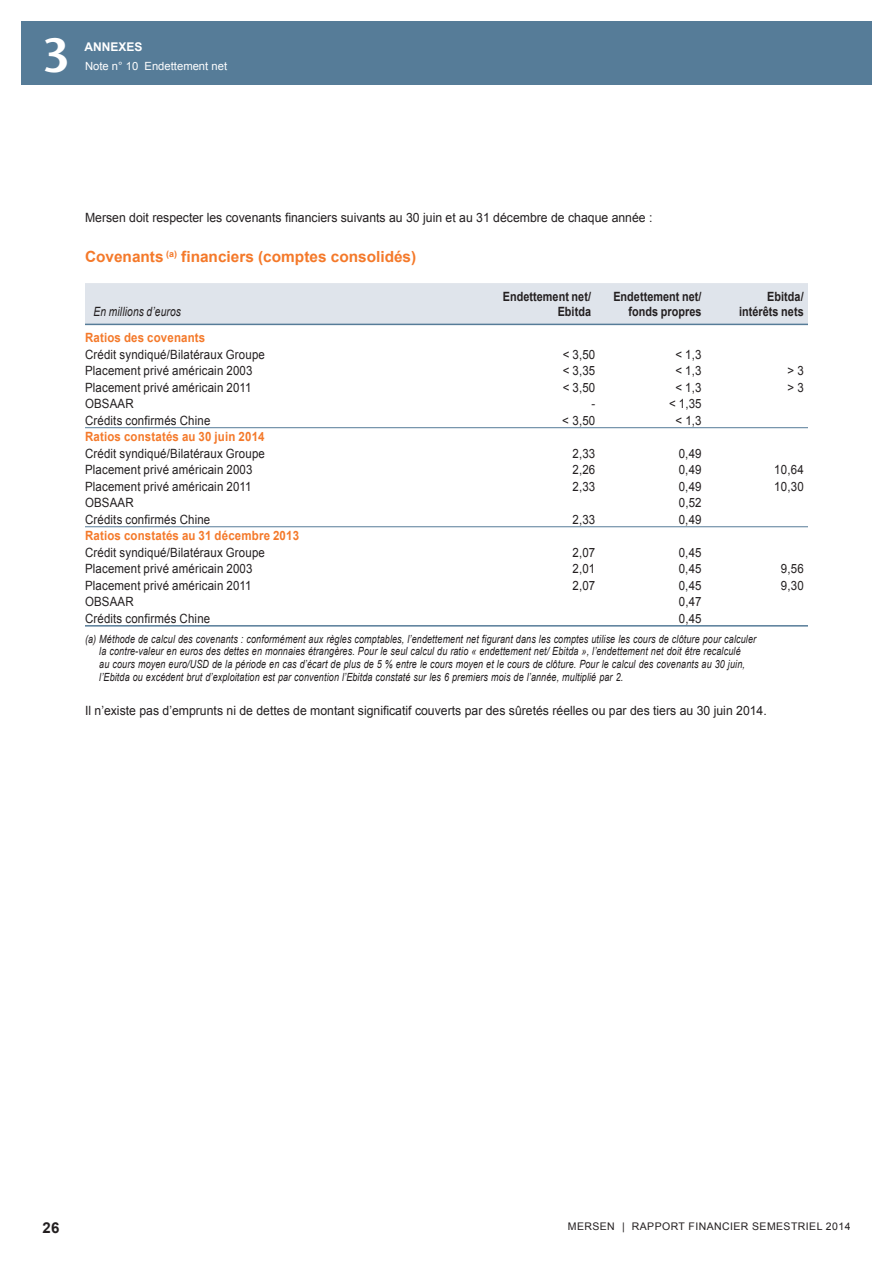
<style>
.page{position:relative;width:893px;height:1263px;background:#fff}
.page>*{position:absolute;margin:0;border:0;box-sizing:border-box;transform-origin:0 0}
.t1{font:600 48px "Stone Sans";color:#fff}
.t2{font:700 15.3px "Arial";color:#f4792a}
.t3{font:700 15px "Arial";color:#231f20}
.t4{font:12.75px "Arial";letter-spacing:.015em;color:#231f20;scale:.9 1}
.t5{font:12.75px "Arial";letter-spacing:.015em;color:#231f20;scale:.96 1}
.t6{font:700 12.75px "Arial";letter-spacing:.015em;color:#f4792a;scale:.9 1}
.t7{font:700 12.75px/15px "Arial";letter-spacing:.005em;color:#231f20;text-align:right;scale:.85 1}
.t8{font:italic 12.75px "Arial";letter-spacing:.015em;color:#231f20;scale:.8 1}
.t9{font:700 12px "Arial";color:#fff}
.t10{font:italic 11.25px/12.8px "Arial";letter-spacing:.015em;color:#231f20;scale:.8 1}
.t11{font:11.25px "Arial";color:#fff}
.t12{font:10.5px "Arial";letter-spacing:.04em;color:#231f20}
</style>
<div class="page">
<div style="left:21px;top:21px;width:851px;height:64px;background:#567c98"></div>
<div style="left:85px;top:283px;width:723px;height:41px;background:#dfe4eb"></div>
<hr style="left:85px;top:324px;width:723px;height:1px;background:#567c98">
<hr style="left:85px;top:625px;width:723px;height:2px;background:#567c98">
<hr style="left:85px;top:427px;width:723px;height:1px;background:#567c98">
<hr style="left:85px;top:526px;width:723px;height:1px;background:#567c98">
<h1 class="t1" style="left:42px;top:37px;width:29px">3</h1>
<p class="t9" style="left:84px;top:40px;width:60px">ANNEXES</p>
<p class="t11" style="left:85px;top:60px;width:144px">Note n° 10 Endettement net</p>
<p class="t5" style="left:85px;top:210px;width:593px">Mersen doit respecter les covenants financiers suivants au 30 juin et au 31 décembre de chaque année :</p>
<h2 class="t2" style="left:85px;top:248px;width:333px">Covenants <sup>(a)</sup> financiers (comptes consolidés)</h2>
<p class="t8" style="left:94px;top:304px;width:111px">En millions d’euros</p>
<p class="t7" style="left:503px;top:289px;width:105px">Endettement net/<br>Ebitda</p>
<p class="t7" style="left:613px;top:289px;width:105px">Endettement net/ fonds propres</p>
<p class="t7" style="left:739px;top:289px;width:78px">Ebitda/ intérêts nets</p>
<p class="t6" style="left:85px;top:331px;width:135px">Ratios des covenants</p>
<p class="t4" style="left:85px;top:347px;width:201px">Crédit syndiqué/Bilatéraux Groupe</p>
<p class="t4" style="left:563px;top:347px;width:38px">&lt; 3,50</p>
<p class="t4" style="left:675px;top:347px;width:30px">&lt; 1,3</p>
<p class="t4" style="left:85px;top:364px;width:188px">Placement privé américain 2003</p>
<p class="t4" style="left:563px;top:364px;width:38px">&lt; 3,35</p>
<p class="t4" style="left:675px;top:364px;width:30px">&lt; 1,3</p>
<p class="t4" style="left:787px;top:364px;width:19px">&gt; 3</p>
<p class="t4" style="left:85px;top:380px;width:187px">Placement privé américain 2011</p>
<p class="t4" style="left:563px;top:380px;width:38px">&lt; 3,50</p>
<p class="t4" style="left:675px;top:380px;width:30px">&lt; 1,3</p>
<p class="t4" style="left:787px;top:380px;width:19px">&gt; 3</p>
<p class="t4" style="left:85px;top:397px;width:56px">OBSAAR</p>
<p class="t4" style="left:591px;top:397px;width:6px">-</p>
<p class="t4" style="left:669px;top:397px;width:38px">&lt; 1,35</p>
<p class="t4" style="left:85px;top:413px;width:141px">Crédits confirmés Chine</p>
<p class="t4" style="left:562px;top:413px;width:38px">&lt; 3,50</p>
<p class="t4" style="left:675px;top:413px;width:30px">&lt; 1,3</p>
<p class="t6" style="left:85px;top:430px;width:201px">Ratios constatés au 30 juin 2014</p>
<p class="t4" style="left:85px;top:446px;width:201px">Crédit syndiqué/Bilatéraux Groupe</p>
<p class="t4" style="left:572px;top:446px;width:27px">2,33</p>
<p class="t4" style="left:679px;top:446px;width:27px">0,49</p>
<p class="t4" style="left:85px;top:463px;width:188px">Placement privé américain 2003</p>
<p class="t4" style="left:572px;top:463px;width:27px">2,26</p>
<p class="t4" style="left:679px;top:463px;width:27px">0,49</p>
<p class="t4" style="left:774px;top:463px;width:34px">10,64</p>
<p class="t4" style="left:85px;top:479px;width:187px">Placement privé américain 2011</p>
<p class="t4" style="left:572px;top:479px;width:27px">2,33</p>
<p class="t4" style="left:679px;top:479px;width:27px">0,49</p>
<p class="t4" style="left:774px;top:479px;width:34px">10,30</p>
<p class="t4" style="left:85px;top:496px;width:56px">OBSAAR</p>
<p class="t4" style="left:679px;top:496px;width:27px">0,52</p>
<p class="t4" style="left:85px;top:512px;width:141px">Crédits confirmés Chine</p>
<p class="t4" style="left:572px;top:512px;width:27px">2,33</p>
<p class="t4" style="left:679px;top:512px;width:27px">0,49</p>
<p class="t6" style="left:85px;top:529px;width:239px">Ratios constatés au 31 décembre 2013</p>
<p class="t4" style="left:85px;top:545px;width:201px">Crédit syndiqué/Bilatéraux Groupe</p>
<p class="t4" style="left:572px;top:545px;width:27px">2,07</p>
<p class="t4" style="left:679px;top:545px;width:27px">0,45</p>
<p class="t4" style="left:85px;top:562px;width:188px">Placement privé américain 2003</p>
<p class="t4" style="left:572px;top:562px;width:27px">2,01</p>
<p class="t4" style="left:679px;top:562px;width:27px">0,45</p>
<p class="t4" style="left:781px;top:562px;width:27px">9,56</p>
<p class="t4" style="left:85px;top:578px;width:187px">Placement privé américain 2011</p>
<p class="t4" style="left:572px;top:578px;width:27px">2,07</p>
<p class="t4" style="left:679px;top:578px;width:27px">0,45</p>
<p class="t4" style="left:781px;top:578px;width:27px">9, 30</p>
<p class="t4" style="left:85px;top:595px;width:56px">OBSAAR</p>
<p class="t4" style="left:679px;top:595px;width:27px">0,47</p>
<p class="t4" style="left:85px;top:611px;width:141px">Crédits confirmés Chine</p>
<p class="t4" style="left:679px;top:611px;width:27px">0,45</p>
<p class="t10" style="left:99px;top:632px;width:822px;text-indent:-14px">(a) Méthode de calcul des covenants : conformément aux règles comptables, l’endettement net figurant dans les comptes utilise les cours de clôture pour calculer la contre-valeur en euros des dettes en monnaies étrangères. Pour le seul calcul du ratio « endettement net/ Ebitda », l’endettement net doit être recalculé<br>au cours moyen euro/USD de la période en cas d’écart de plus de 5 % entre le cours moyen et le cours de clôture. Pour le calcul des covenants au 30 juin, l’Ebitda ou excédent brut d’exploitation est par convention l’Ebitda constaté sur les 6 premiers mois de l’année, multiplié par 2.</p>
<p class="t5" style="left:85px;top:704px;width:712px">Il n’existe pas d’emprunts ni de dettes de montant significatif couverts par des sûretés réelles ou par des tiers au 30 juin 2014.</p>
<h3 class="t3" style="left:42px;top:1219px;width:18px">26</h3>
<p class="t12" style="left:568px;top:1220px;width:284px">MERSEN | RAPPORT FINANCIER SEMESTRIEL 2014</p>
</div>
